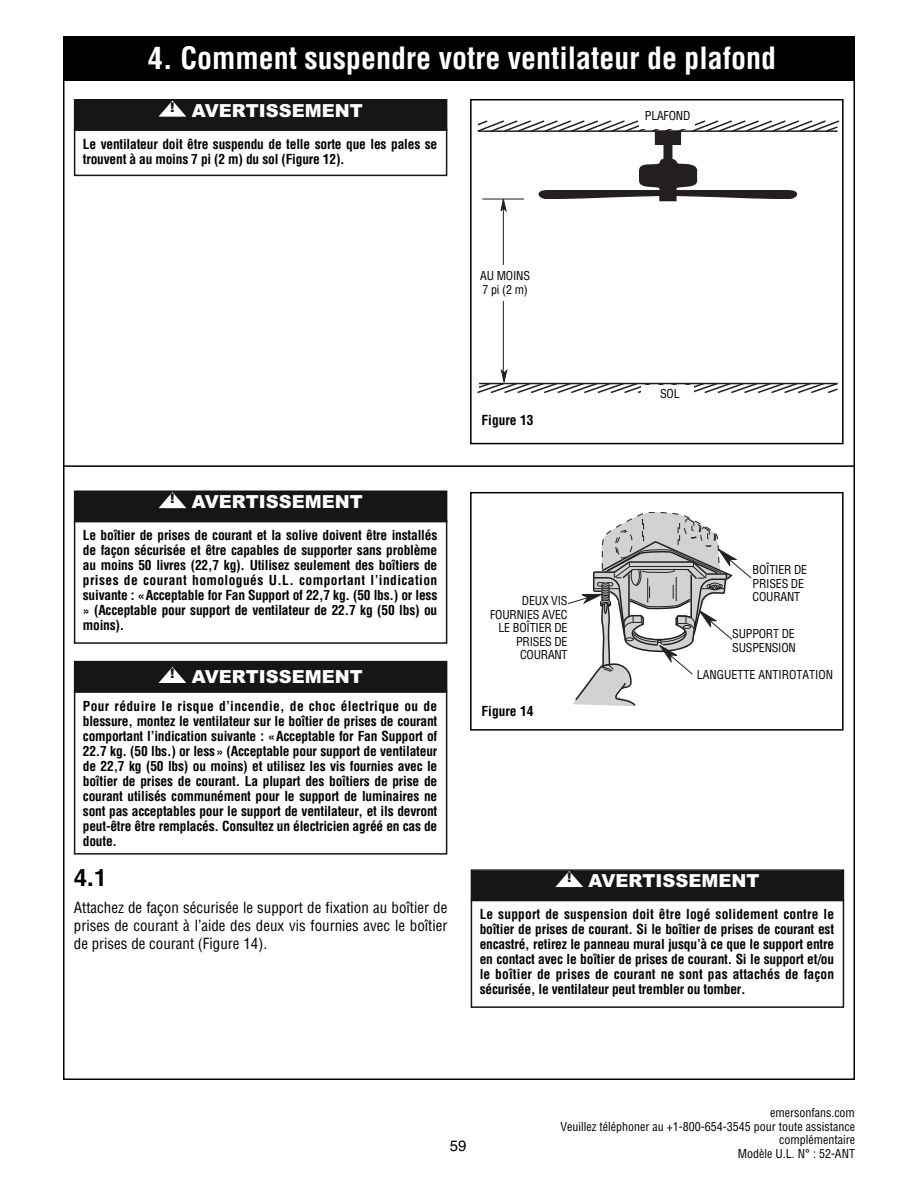
<style>
.page{position:relative;width:918px;height:1188px;background:#fff}
.page>*{position:absolute;margin:0;border:0;box-sizing:border-box;transform-origin:0 0}
.t1{font:700 condensed 30px "Helvetica";color:#fff}
.t2{font:700 24px "Helvetica";color:#000}
.t3{font:900 18px "Arial";color:#fff}
.t4{font:condensed 15px/18px "Helvetica";color:#000;text-align:justify}
.t5{font:15px "Helvetica";color:#000}
.t6{font:700 condensed 13.5px/15px "Helvetica";letter-spacing:-.015em;color:#000;text-align:justify}
.t7{font:condensed 13.5px/13.5px "Helvetica";color:#231f20}
.t8{font:condensed 12px/13.5px "Helvetica";color:#000}
</style>
<div class="page">
<svg style="left:568px;top:512px;width:183px;height:194px"></svg>
<div style="left:470px;top:492px;width:374px;height:239px;border:2px solid #000"></div>
<hr style="left:63px;top:465px;width:792px;height:2px;background:#000">
<hr style="left:482px;top:199px;width:42px;height:1px;background:#231f20">
<hr style="left:503px;top:206px;width:1px;height:173px;background:#231f20">
<div style="left:664px;top:144px;width:8px;height:16px;background:#231f20"></div>
<div style="left:663px;top:144px;width:9px;height:16px;border:2px solid #231f20"></div>
<svg style="left:477px;top:120px;width:363px;height:26px"></svg>
<svg style="left:538px;top:158px;width:260px;height:43px"></svg>
<svg style="left:477px;top:370px;width:361px;height:24px"></svg>
<svg style="left:501px;top:199px;width:5px;height:12px"></svg>
<div style="left:470px;top:99px;width:374px;height:345px;border:2px solid #000"></div>
<div style="left:63px;top:36px;width:792px;height:45px;background:#000"></div>
<div style="left:74px;top:129px;width:373px;height:47px;border:2px solid #161616"></div>
<div style="left:75px;top:100px;width:371px;height:29px;background:#161616"></div>
<div style="left:74px;top:99px;width:373px;height:32px;border:2px solid #161616"></div>
<svg style="left:159px;top:101px;width:27px;height:16px"></svg>
<div style="left:645px;top:110px;width:50px;height:14px;background:#fff"></div>
<div style="left:475px;top:266px;width:60px;height:36px;background:#fff"></div>
<div style="left:646px;top:387px;width:48px;height:14px;background:#fff"></div>
<div style="left:74px;top:520px;width:373px;height:124px;border:2px solid #161616"></div>
<div style="left:75px;top:492px;width:371px;height:29px;background:#161616"></div>
<div style="left:74px;top:490px;width:373px;height:32px;border:2px solid #161616"></div>
<svg style="left:159px;top:492px;width:27px;height:16px"></svg>
<div style="left:74px;top:691px;width:373px;height:164px;border:2px solid #161616"></div>
<div style="left:75px;top:662px;width:371px;height:29px;background:#161616"></div>
<div style="left:74px;top:661px;width:373px;height:32px;border:2px solid #161616"></div>
<svg style="left:159px;top:667px;width:27px;height:16px"></svg>
<div style="left:471px;top:899px;width:373px;height:109px;border:2px solid #161616"></div>
<div style="left:472px;top:871px;width:371px;height:29px;background:#161616"></div>
<div style="left:471px;top:869px;width:373px;height:32px;border:2px solid #161616"></div>
<svg style="left:555px;top:871px;width:28px;height:16px"></svg>
<div style="left:732px;top:624px;width:108px;height:36px;background:#fff"></div>
<div style="left:695px;top:669px;width:141px;height:32px;background:#fff"></div>
<h1 class="t1" style="left:148px;top:41px;width:630px">4. Comment suspendre votre ventilateur de plafond</h1>
<h3 class="t3" style="left:170px;top:100px;width:194px"><sup>!</sup> AVERTISSEMENT</h3>
<p class="t8" style="left:645px;top:110px;width:47px">PLAFOND</p>
<p class="t7" style="left:645px;top:112px;width:47px">CEILING</p>
<p class="t6" style="left:83px;top:137px;width:356px">Le ventilateur doit être suspendu de telle sorte que les pales se trouvent à au moins 7 pi (2 m) du sol (Figure 12).</p>
<p class="t8" style="left:480px;top:269px;width:51px">AU MOINS<br>7 pi (2 m)</p>
<p class="t7" style="left:479px;top:273px;width:54px;text-align:center">AT LEAST<br>7'</p>
<h3 class="t3" style="left:170px;top:491px;width:194px"><sup>!</sup> AVERTISSEMENT</h3>
<p class="t6" style="left:83px;top:528px;width:356px">Le boîtier de prises de courant et la solive doivent être installés de façon sécurisée et être capables de supporter sans problème au moins 50 livres (22,7 kg). Utilisez seulement des boîtiers de prises de courant homologués U.L. comportant l’indication suivante : «Acceptable for Fan Support of 22,7 kg. (50 lbs.) or less » (Acceptable pour support de ventilateur de 22.7 kg (50 lbs) ou moins).</p>
<h3 class="t3" style="left:170px;top:666px;width:194px"><sup>!</sup> AVERTISSEMENT</h3>
<p class="t6" style="left:83px;top:699px;width:356px">Pour réduire le risque d’incendie, de choc électrique ou de blessure, montez le ventilateur sur le boîtier de prises de courant comportant l’indication suivante : «Acceptable for Fan Support of 22.7 kg. (50 lbs.) or less» (Acceptable pour support de ventilateur de 22,7 kg (50 lbs) ou moins) et utilisez les vis fournies avec le boîtier de prises de courant. La plupart des boîtiers de prise de courant utilisés communément pour le support de luminaires ne sont pas acceptables pour le support de ventilateur, et ils devront peut-être être remplacés. Consultez un électricien agréé en cas de doute.</p>
<h2 class="t2" style="left:74px;top:863px;width:35px">4.1</h2>
<p class="t4" style="left:74px;top:898px;width:375px">Attachez de façon sécurisée le support de fixation au boîtier de prises de courant à l’aide des deux vis fournies avec le boîtier de prises de courant (Figure 14).</p>
<p class="t6" style="left:482px;top:413px;width:54px">Figure 13</p>
<p class="t8" style="left:490px;top:594px;width:79px;text-align:right">DEUX VIS<br>FOURNIES AVEC<br>LE BOÎTIER DE<br>PRISES DE<br>COURANT</p>
<p class="t7" style="left:477px;top:602px;width:91px">TWO SCREWS<br>SUPPLIED WITH<br>OUTLET BOX</p>
<p class="t6" style="left:482px;top:704px;width:54px">Figure 14</p>
<p class="t8" style="left:660px;top:387px;width:21px">SOL</p>
<p class="t7" style="left:649px;top:387px;width:39px">FLOOR</p>
<p class="t8" style="left:753px;top:563px;width:56px">BOÎTIER DE<br>PRISES DE<br>COURANT</p>
<p class="t7" style="left:755px;top:571px;width:72px">OUTLET BOX</p>
<p class="t8" style="left:732px;top:627px;width:65px">SUPPORT DE<br>SUSPENSION</p>
<p class="t8" style="left:697px;top:668px;width:138px">LANGUETTE ANTIROTATION</p>
<p class="t7" style="left:735px;top:633px;width:104px">HANGER BRACKET</p>
<p class="t7" style="left:696px;top:669px;width:113px">ANTI-ROTATION TAB</p>
<h3 class="t3" style="left:567px;top:870px;width:194px"><sup>!</sup> AVERTISSEMENT</h3>
<p class="t6" style="left:480px;top:907px;width:356px">Le support de suspension doit être logé solidement contre le boîtier de prises de courant. Si le boîtier de prises de courant est encastré, retirez le panneau mural jusqu’à ce que le support entre en contact avec le boîtier de prises de courant. Si le support et/ou le boîtier de prises de courant ne sont pas attachés de façon sécurisée, le ventilateur peut trembler ou tomber.</p>
<p class="t5" style="left:450px;top:1141px;width:18px">59</p>
<p class="t8" style="left:560px;top:1106px;width:296px;text-align:right">emersonfans.com<br>Veuillez téléphoner au +1-800-654-3545 pour toute assistance complémentaire<br>Modèle U.L. N° : 52-ANT</p>
</div>
